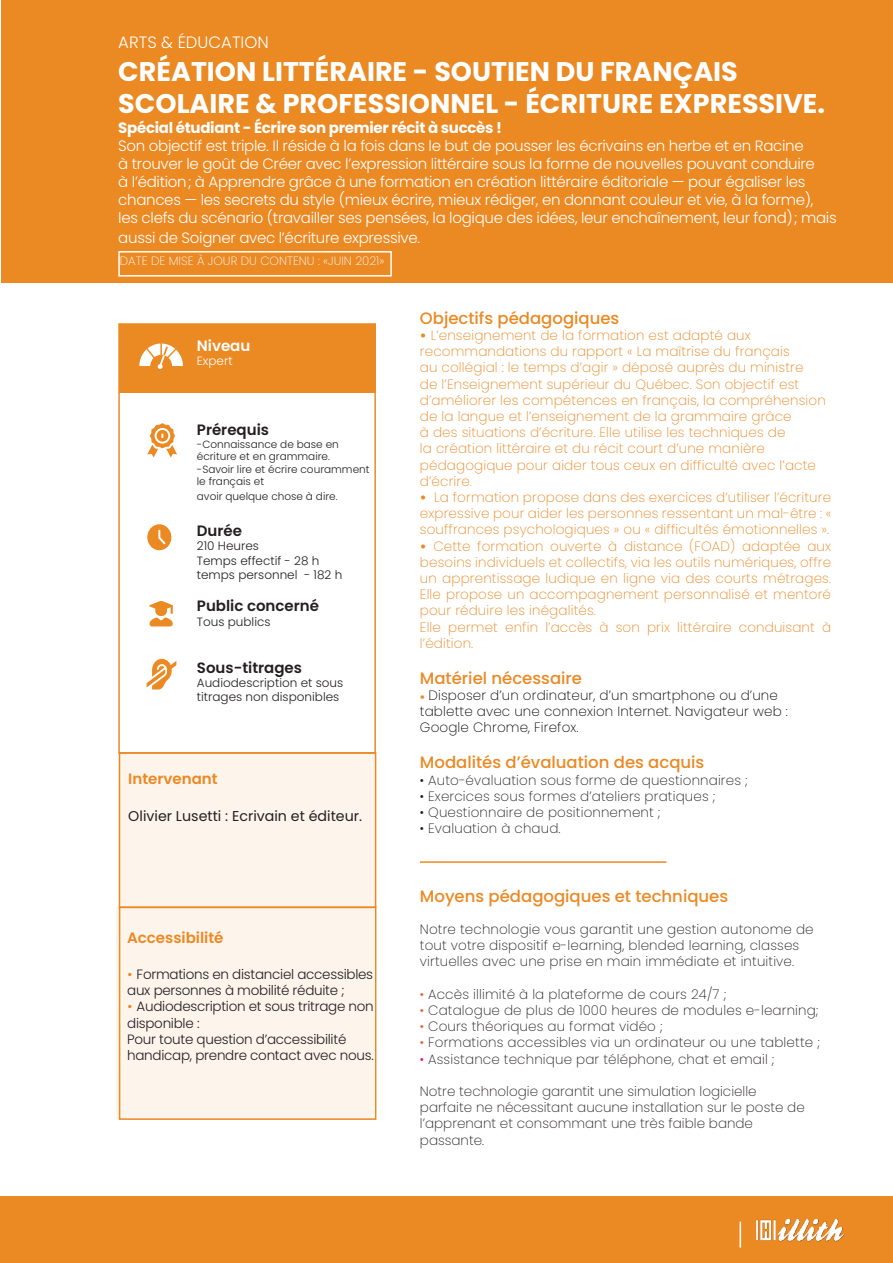
<style>
.page{position:relative;width:893px;height:1263px;background:#fff}
.page>*{position:absolute;margin:0;border:0;box-sizing:border-box;transform-origin:0 0}
.t1{font:700 27px/32.4px "Poppins";color:#fff}
.t2{font:500 16.5px "Poppins";color:#eb8923}
.t3{font:300 16.5px "Poppins";color:#fff}
.t4{font:300 15px/18px "Poppins";letter-spacing:-.02em;color:#fff}
.t5{font:700 15px "Poppins";letter-spacing:-.02em;color:#fff}
.t6{font:600 15px "Poppins";color:#231f20}
.t7{font:600 15px "Poppins";color:#eb8923}
.t8{font:600 15px "Poppins";color:#fff}
.t9{font:14.25px "Poppins";color:#231f20}
.t10{font:200 13.5px/16.2px "Poppins";letter-spacing:.01em;color:#eb8923}
.t11{font:200 13.5px/16.2px "Poppins";letter-spacing:.01em;color:#231f20}
.t12{font:300 13.5px/16.2px "Poppins";letter-spacing:-.02em;color:#231f20}
.t13{font:200 13.5px/16.2px "Poppins";letter-spacing:.01em;color:#000}
.t14{font:300 12px/14.4px "Poppins";color:#231f20}
.t15{font:200 12px "Poppins";color:#fff}
.t16{font:300 12px "Poppins";color:#fff}
.t17{font:300 10.5px/12.6px "Poppins";color:#231f20}
.s1{font-weight:400;color:#eb8923}
.s2{font-weight:700}
.s3{font-family:"Minion Pro";font-weight:400;color:#eb8923}
.s4{color:#f05a3d}
.s5{color:#e9178a}
</style>
<div class="page">
<div style="left:118px;top:323px;width:258px;height:431px;border:2px solid #eb8923"></div>
<div style="left:2px;top:0;width:891px;height:282px;background:#eb8923"></div>
<div style="left:119px;top:324px;width:257px;height:69px;background:#eb8923"></div>
<div style="left:118px;top:752px;width:258px;height:157px;background:#fdf4ec;border:2px solid #eb8923"></div>
<div style="left:116px;top:907px;width:258px;height:212px;background:#fdf4ec"></div>
<hr style="left:420px;top:861px;width:246px;height:2px;background:#eb8923">
<div style="left:1px;top:1196px;width:892px;height:67px;background:#eb8923"></div>
<img style="left:756px;top:1218px;width:89px;height:24px">
<svg style="left:740px;top:1222px;width:1px;height:25px"></svg>
<svg style="left:147px;top:423px;width:30px;height:34px"></svg>
<svg style="left:147px;top:524px;width:24px;height:26px"></svg>
<svg style="left:149px;top:601px;width:24px;height:25px"></svg>
<svg style="left:147px;top:658px;width:29px;height:31px"></svg>
<div style="left:118px;top:251px;width:274px;height:26px;border:2px solid #fff"></div>
<svg style="left:139px;top:343px;width:44px;height:26px"></svg>
<p class="t3" style="left:118px;top:33px;width:152px">ARTS &amp; ÉDUCATION</p>
<h1 class="t1" style="left:118px;top:55px;width:708px">CRÉATION LITTÉRAIRE - SOUTIEN DU FRANÇAIS<br>SCOLAIRE &amp; PROFESSIONNEL - ÉCRITURE EXPRESSIVE.</h1>
<p class="t5" style="left:118px;top:118px;width:385px">Spécial étudiant - Écrire son premier récit à succès !</p>
<p class="t4" style="left:118px;top:137px;width:720px">Son objectif est triple. Il réside à la fois dans le but de pousser les écrivains en herbe et en Racine<br>à trouver le goût de Créer avec l’expression littéraire sous la forme de nouvelles pouvant conduire<br>à l’édition ; à Apprendre grâce à une formation en création littéraire éditoriale — pour égaliser les chances — les secrets du style (mieux écrire, mieux rédiger, en donnant couleur et vie, à la forme), les clefs du scénario (travailler ses pensées, la logique des idées, leur enchaînement, leur fond) ; mais</p>
<p class="t4" style="left:118px;top:229px;width:303px">aussi de Soigner avec l’écriture expressive.</p>
<p class="t15" style="left:120px;top:254px;width:266px">DATE DE MISE À JOUR DU CONTENU : «JUIN 2021»</p>
<p class="t8" style="left:197px;top:339px;width:55px">Niveau</p>
<p class="t16" style="left:197px;top:354px;width:37px">Expert</p>
<p class="t6" style="left:197px;top:423px;width:74px">Prérequis</p>
<p class="t17" style="left:197px;top:438px;width:174px">-Connaissance de base en écriture et en grammaire. -Savoir lire et écrire couramment le français et</p>
<p class="t17" style="left:197px;top:490px;width:142px">avoir quelque chose à dire.</p>
<p class="t6" style="left:197px;top:524px;width:47px">Durée</p>
<p class="t14" style="left:197px;top:539px;width:147px">210 Heures<br>Temps effectif - 28 h temps personnel - 182 h</p>
<p class="t6" style="left:197px;top:599px;width:124px">Public concerné</p>
<p class="t14" style="left:197px;top:615px;width:75px">Tous publics</p>
<p class="t6" style="left:197px;top:660px;width:107px">Sous-titrages</p>
<p class="t14" style="left:197px;top:676px;width:148px">Audiodescription et sous titrages non disponibles</p>
<p class="t7" style="left:128px;top:772px;width:91px">Intervenant</p>
<p class="t9" style="left:128px;top:808px;width:235px">Olivier Lusetti : Ecrivain et éditeur.</p>
<p class="t7" style="left:127px;top:931px;width:98px">Accessibilité</p>
<p class="t12" style="left:127px;top:966px;width:247px"><span class="s1">•</span> Formations en distanciel accessibles aux personnes à mobilité réduite ;</p>
<p class="t12" style="left:127px;top:999px;width:248px"><span class="s1">•</span> Audiodescription et sous tritrage non disponible :<br>Pour toute question d’accessibilité handicap, prendre contact avec nous.</p>
<p class="t2" style="left:420px;top:311px;width:201px">Objectifs pédagogiques</p>
<p class="t10" style="left:420px;top:327px;width:407px"><span class="s2">•</span> L’enseignement de la formation est adapté aux recommandations du rapport « La maîtrise du français<br>au collégial : le temps d’agir » déposé auprès du ministre<br>de l’Enseignement supérieur du Québec. Son objectif est d’améliorer les compétences en français, la compréhension de la langue et l’enseignement de la grammaire grâce<br>à des situations d’écriture. Elle utilise les techniques de<br>la création littéraire et du récit court d’une manière pédagogique pour aider tous ceux en difficulté avec l’acte d’écrire.</p>
<p class="t10" style="left:420px;top:489px;width:413px;text-align:justify"><span class="s2">•</span> La formation propose dans des exercices d’utiliser l’écriture expressive pour aider les personnes ressentant un mal-être : « souffrances psychologiques » ou « difficultés émotionnelles ».</p>
<p class="t10" style="left:420px;top:538px;width:413px"><span class="s2">•</span> Cette formation ouverte à distance (FOAD) adaptée aux besoins individuels et collectifs, via les outils numériques, offre un apprentissage ludique en ligne via des courts métrages.<br>Elle propose un accompagnement personnalisé et mentoré pour réduire les inégalités.<br>Elle permet enfin l’accès à son prix littéraire conduisant à l’édition.</p>
<p class="t2" style="left:420px;top:671px;width:164px">Matériel nécessaire</p>
<p class="t13" style="left:420px;top:687px;width:369px"><span class="s3">•</span> Disposer d’un ordinateur, d’un smartphone ou d’une tablette avec une connexion Internet. Navigateur web :<br>Google Chrome, Firefox.</p>
<p class="t2" style="left:420px;top:755px;width:286px">Modalités d’évaluation des acquis</p>
<p class="t11" style="left:420px;top:772px;width:329px">• Auto-évaluation sous forme de questionnaires ;</p>
<p class="t11" style="left:420px;top:788px;width:297px">• Exercices sous formes d’ateliers pratiques ;</p>
<p class="t11" style="left:420px;top:804px;width:242px">• Questionnaire de positionnement ;</p>
<p class="t11" style="left:420px;top:820px;width:142px">• Evaluation à chaud.</p>
<p class="t2" style="left:420px;top:888px;width:310px">Moyens pédagogiques et techniques</p>
<p class="t11" style="left:420px;top:921px;width:395px">Notre technologie vous garantit une gestion autonome de tout votre dispositif e-learning, blended learning, classes virtuelles avec une prise en main immédiate et intuitive.</p>
<p class="t11" style="left:420px;top:986px;width:308px"><span class="s4">•</span> Accès illimité à la plateforme de cours 24/7 ;</p>
<p class="t11" style="left:420px;top:1002px;width:400px"><span class="s4">•</span> Catalogue de plus de 1000 heures de modules e-learning;</p>
<p class="t11" style="left:420px;top:1018px;width:244px"><span class="s4">•</span> Cours théoriques au format vidéo ;</p>
<p class="t11" style="left:420px;top:1035px;width:401px"><span class="s4">•</span> Formations accessibles via un ordinateur ou une tablette ;</p>
<p class="t11" style="left:420px;top:1051px;width:356px"><span class="s5">•</span> Assistance technique par téléphone, chat et email ;</p>
<p class="t11" style="left:420px;top:1083px;width:386px">Notre technologie garantit une simulation logicielle parfaite ne nécessitant aucune installation sur le poste de l’apprenant et consommant une très faible bande passante.</p>
</div>
